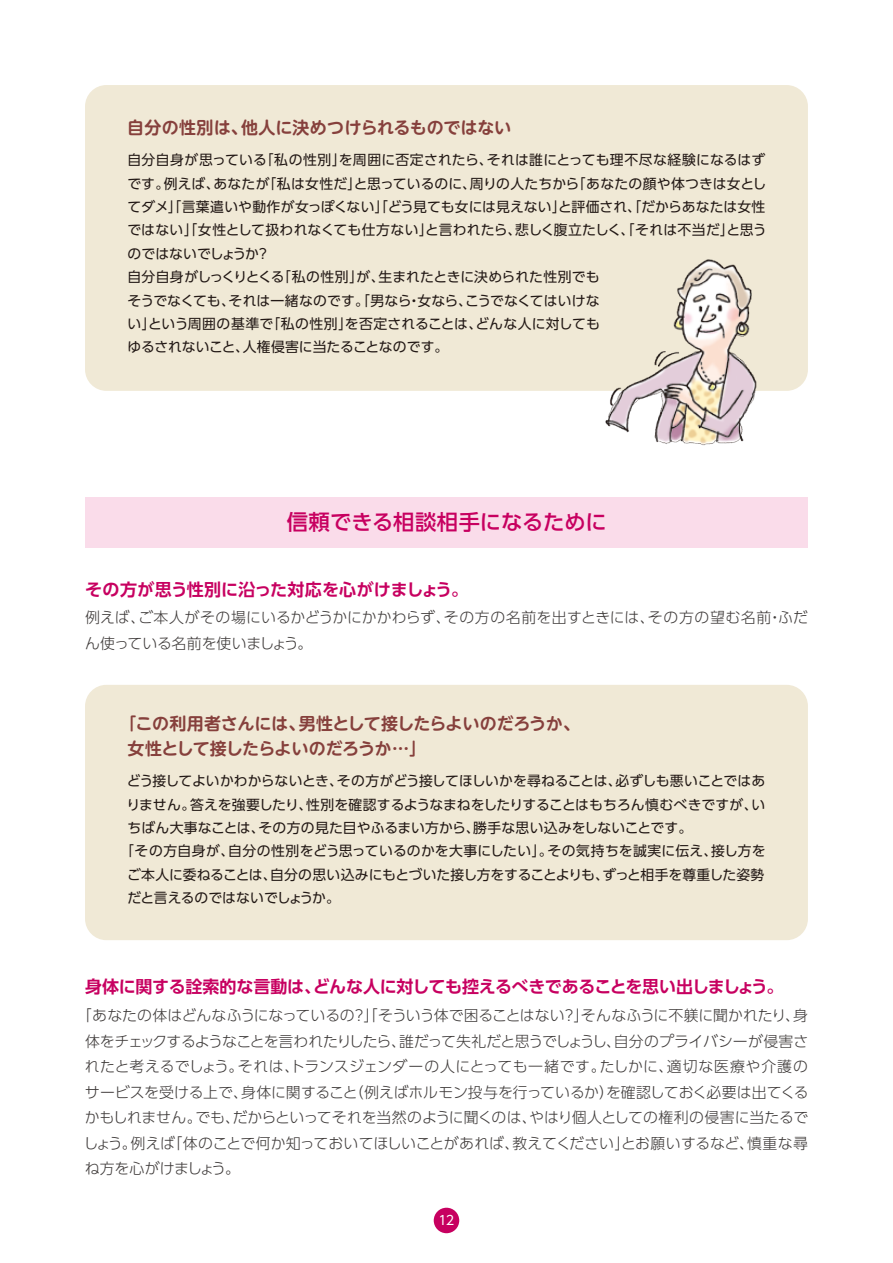
<style>
.page{position:relative;width:893px;height:1263px;background:#fff}
.page>*{position:absolute;margin:0;border:0;box-sizing:border-box;transform-origin:0 0}
.t1{font:500 21.3px "UD Shin Go Pro";color:#c70060}
.t2{font:700 16.95px/25.5px "UD Shin M Go Pro De";letter-spacing:-.03em;color:#86403c}
.t3{font:700 16.95px "UD Shin Go Pro De";letter-spacing:-.015em;color:#c70060}
.t4{font:700 16.95px "UD Shin M Go Pro De";letter-spacing:-.01em;color:#86403c}
.t5{font:700 16.95px "UD Shin Go Pro De";letter-spacing:.01em;color:#c70060}
.t6{font:300 14.85px/25.5px "UD Shin Go Pro";letter-spacing:.005em;color:#3e3a39;text-align:justify}
.t7{font:13.8px/23.4px "UD Shin Go Pro";letter-spacing:.01em;color:#221815}
.t8{font:13.8px "UD Shin Go Pro";letter-spacing:-.015em;color:#221815}
.t9{font:13.8px "UD Shin Go Pro";letter-spacing:-.025em;color:#221815}
.t10{font:12.75px "UD Shin Go Pro";color:#fff}
</style>
<div class="page">
<div style="left:85px;top:85px;width:723px;height:306px;background:#f0e9d6;border-radius:21px"></div>
<div style="left:85px;top:685px;width:723px;height:255px;background:#f0e9d6;border-radius:21px"></div>
<div style="left:85px;top:497px;width:723px;height:50px;background:#fadcea"></div>
<img style="left:605px;top:259px;width:152px;height:187px">
<div style="left:434px;top:1208px;width:25px;height:25px;background:#c70060;border-radius:50%"></div>
<p class="t4" style="left:127px;top:114px;width:385px">自分の性別は、他人に決めつけられるものではない</p>
<p class="t7" style="left:127px;top:148px;width:641px">自分自身が思っている「私の性別」を周囲に否定されたら、それは誰にとっても理不尽な経験になるはずです。例えば、あなたが「私は女性だ」と思っているのに、周りの人たちから「あなたの顔や体つきは女としてダメ」「言葉遣いや動作が女っぽくない」「どう見ても女には見えない」と評価され、「だからあなたは女性ではない」「女性として扱われなくても仕方ない」と言われたら、悲しく腹立たしく、「それは不当だ」と思うのではないでしょうか？<br>自分自身がしっくりとくる「私の性別」が、生まれたときに決められた性別でも<br>そうでなくても、それは一緒なのです。「男なら・女なら、こうでなくてはいけな<br>い」という周囲の基準で「私の性別」を否定されることは、どんな人に対しても<br>ゆるされないこと、人権侵害に当たることなのです。</p>
<h1 class="t1" style="left:287px;top:505px;width:321px">信頼できる相談相手になるために</h1>
<p class="t5" style="left:85px;top:575px;width:385px">その方が思う性別に沿った対応を心がけましょう。</p>
<p class="t6" style="left:85px;top:604px;width:725px">例えば、ご本人がその場にいるかどうかにかかわらず、その方の名前を出すときには、その方の望む名前・ふだん使っている名前を使いましょう。</p>
<p class="t2" style="left:128px;top:709px;width:454px;text-indent:-9px">「この利用者さんには、男性として接したらよいのだろうか、女性として接したらよいのだろうか…」</p>
<p class="t8" style="left:127px;top:770px;width:640px">どう接してよいかわからないとき、その方がどう接してほしいかを尋ねることは、必ずしも悪いことではあ</p>
<p class="t7" style="left:126px;top:792px;width:640px">りません。答えを強要したり、性別を確認するようなまねをしたりすることはもちろん慎むべきですが、い</p>
<p class="t7" style="left:127px;top:816px;width:566px">ちばん大事なことは、その方の見た目やふるまい方から、勝手な思い込みをしないことです。</p>
<p class="t7" style="left:120px;top:839px;width:647px">「その方自身が、自分の性別をどう思っているのかを大事にしたい」。その気持ちを誠実に伝え、接し方を</p>
<p class="t7" style="left:127px;top:862px;width:639px">ご本人に委ねることは、自分の思い込みにもとづいた接し方をすることよりも、ずっと相手を尊重した姿勢</p>
<p class="t9" style="left:127px;top:887px;width:214px">だと言えるのではないでしょうか。</p>
<p class="t3" style="left:85px;top:973px;width:700px">身体に関する詮索的な言動は、どんな人に対しても控えるべきであることを思い出しましょう。</p>
<p class="t6" style="left:83px;top:1002px;width:727px;text-indent:-6px">「あなたの体はどんなふうになっているの？」「そういう体で困ることはない？」そんなふうに不躾に聞かれたり、身体をチェックするようなことを言われたりしたら、誰だって失礼だと思うでしょうし、自分のプライバシーが侵害されたと考えるでしょう。それは、トランスジェンダーの人にとっても一緒です。たしかに、適切な医療や介護のサービスを受ける上で、身体に関すること（例えばホルモン投与を行っているか）を確認しておく必要は出てくるかもしれません。でも、だからといってそれを当然のように聞くのは、やはり個人としての権利の侵害に当たるでしょう。例えば「体のことで何か知っておいてほしいことがあれば、教えてください」とお願いするなど、慎重な尋ね方を心がけましょう。</p>
<p class="t10" style="left:439px;top:1210px;width:17px">12</p>
</div>
